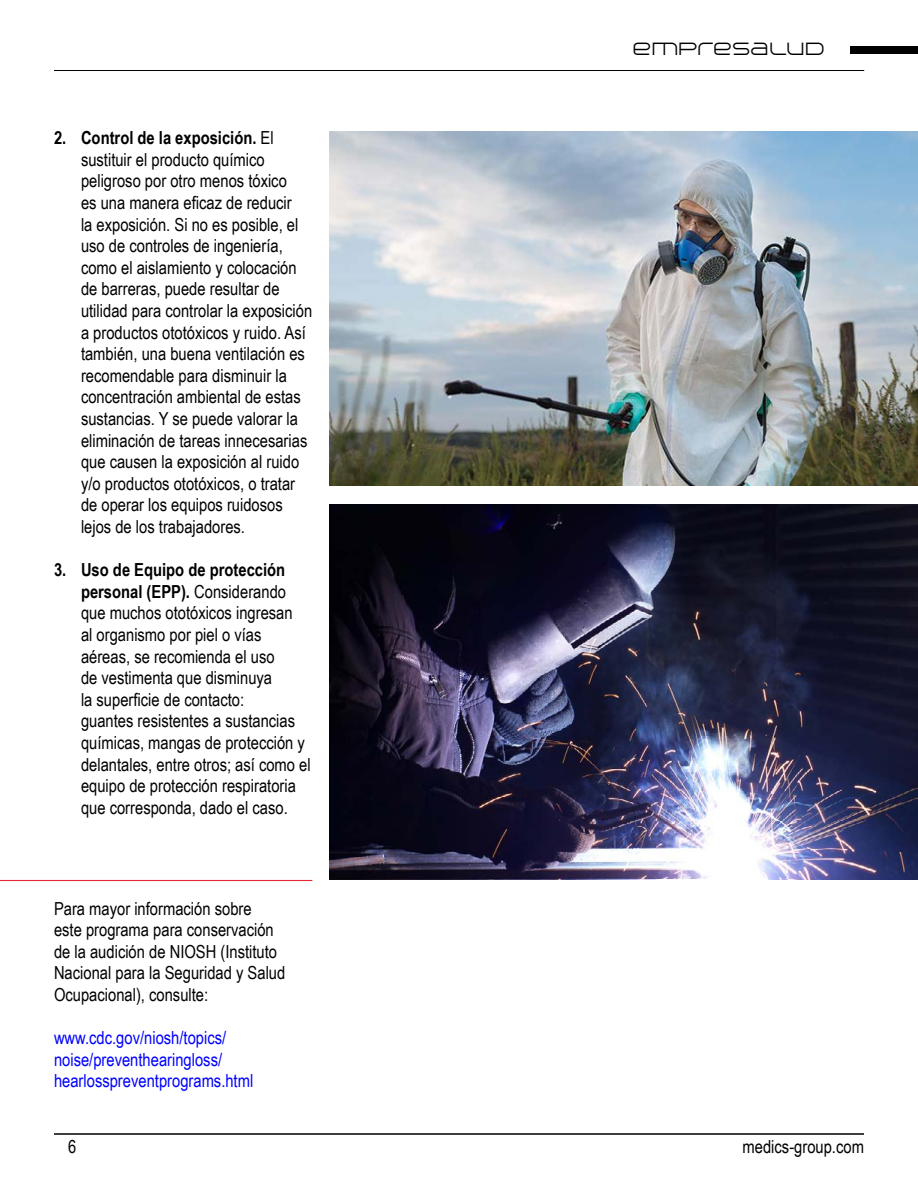
<style>
.page{position:relative;width:918px;height:1188px;background:#fff}
.page>*{position:absolute;margin:0;border:0;box-sizing:border-box;transform-origin:0 0}
.t1{font:18px/21.6px "Arial Narrow";color:#000}
.t2{font:18px/21.6px "Arial Narrow";color:#00f}
.t3{font:300 18px "Arkitech";letter-spacing:-.04em;color:#000}
.s1{font-weight:700}
</style>
<div class="page">
<div style="left:850px;top:47px;width:68px;height:7px;background:#000"></div>
<hr style="left:54px;top:1133px;width:810px;height:2px;background:#000">
<hr style="left:54px;top:70px;width:810px;height:1px;background:#000">
<hr style="left:0;top:880px;width:312px;height:1px;background:#e52834">
<img style="left:329px;top:131px;width:589px;height:355px">
<img style="left:329px;top:505px;width:589px;height:375px">
<p class="t1" style="left:81px;top:126px;width:233px;text-indent:-27px"><span class="s1">2. Control de la exposición.</span> El sustituir el producto químico peligroso por otro menos tóxico<br>es una manera eficaz de reducir<br>la exposición. Si no es posible, el uso de controles de ingeniería, como el aislamiento y colocación de barreras, puede resultar de utilidad para controlar la exposición a productos ototóxicos y ruido. Así también, una buena ventilación es recomendable para disminuir la concentración ambiental de estas sustancias. Y se puede valorar la eliminación de tareas innecesarias que causen la exposición al ruido y/o productos ototóxicos, o tratar de operar los equipos ruidosos lejos de los trabajadores.</p>
<p class="t1" style="left:81px;top:558px;width:231px;text-indent:-27px"><span class="s1">3. Uso de Equipo de protección personal (EPP).</span> Considerando que muchos ototóxicos ingresan<br>al organismo por piel o vías aéreas, se recomienda el uso<br>de vestimenta que disminuya<br>la superficie de contacto:<br>guantes resistentes a sustancias químicas, mangas de protección y delantales, entre otros; así como el equipo de protección respiratoria que corresponda, dado el caso.</p>
<p class="t1" style="left:54px;top:897px;width:233px">Para mayor información sobre<br>este programa para conservación de la audición de NIOSH (Instituto<br>Nacional para la Seguridad y Salud<br>Ocupacional), consulte:</p>
<p class="t2" style="left:54px;top:1026px;width:201px">www.cdc.gov/niosh/topics/ noise/preventhearingloss/ hearlosspreventprograms.html</p>
<p class="t3" style="left:631px;top:37px;width:194px">EMPRESALUD</p>
<p class="t1" style="left:68px;top:1135px;width:10px">6</p>
<p class="t1" style="left:743px;top:1135px;width:123px">medics-group.com</p>
</div>
